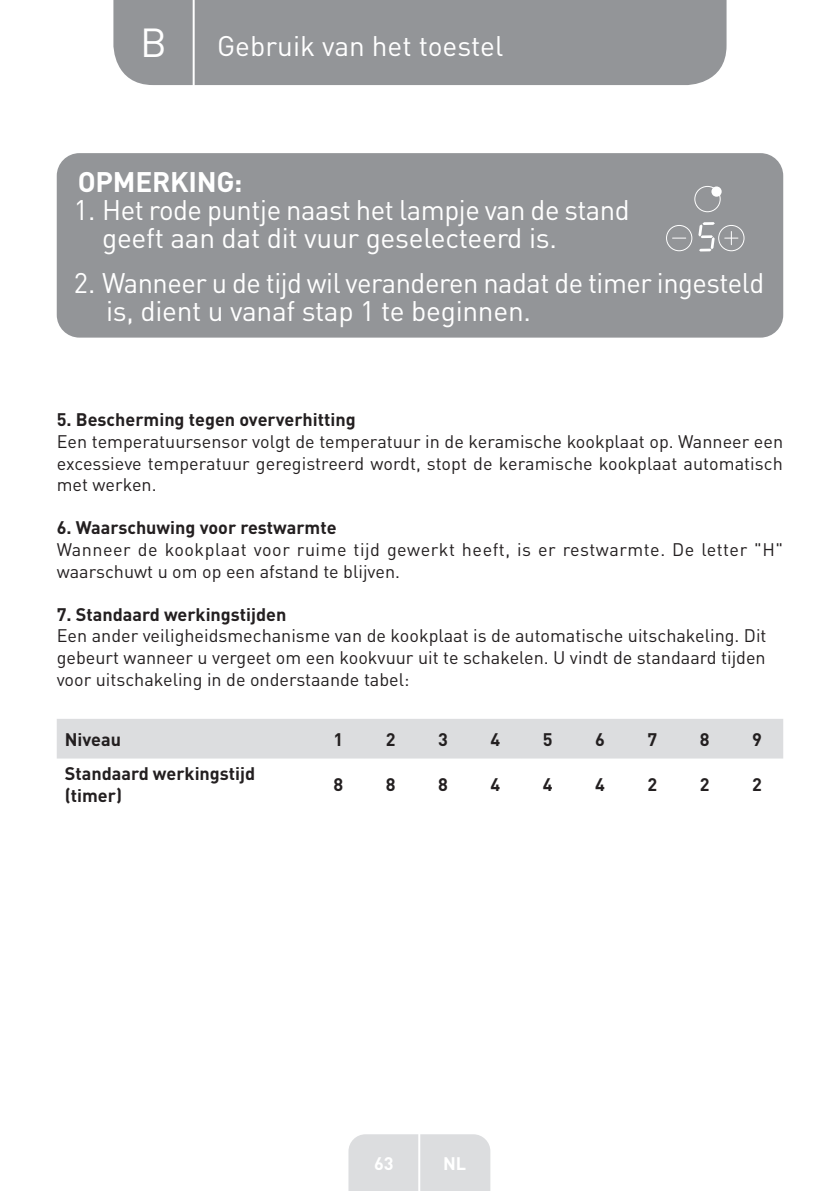
<style>
.page{position:relative;width:840px;height:1191px;background:#fff}
.page>*{position:absolute;margin:0;border:0;box-sizing:border-box;transform-origin:0 0}
.t1{font:40px "DIN Pro";color:#fff}
.t2{font:28px/28px "DIN Pro";letter-spacing:-.015em;color:#fff}
.t3{font:700 28px "DIN Pro";letter-spacing:-.01em;color:#fff}
.t4{font:18px/21.6px "DIN Pro";color:#231f20;text-align:justify}
.t5{font:700 18px/21.6px "DIN Pro";color:#231f20}
.t6{font:18px/21.6px "DIN Pro";letter-spacing:.03em;color:#231f20}
.t7{font:700 18px "DIN Pro";color:#fff}
</style>
<div class="page">
<div style="left:113px;top:0;width:613px;height:85px;background:#939598"></div>
<div style="left:348px;top:1134px;width:142px;height:57px;background:#dcdddf"></div>
<hr style="left:418px;top:1111px;width:2px;height:80px;background:#fff">
<hr style="left:192px;top:0;width:2px;height:88px;background:#fff">
<div style="left:57px;top:153px;width:725px;height:184px;background:#939598;border-radius:23px"></div>
<svg style="left:698px;top:222px;width:16px;height:29px"></svg>
<svg style="left:672px;top:238px;width:13px;height:1px"></svg>
<svg style="left:724px;top:231px;width:13px;height:14px"></svg>
<div style="left:665px;top:225px;width:27px;height:26px;border:1px solid #fff;border-radius:50%"></div>
<div style="left:717px;top:225px;width:27px;height:26px;border:1px solid #fff;border-radius:50%"></div>
<div style="left:694px;top:186px;width:26px;height:26px;border:1px solid #fff;border-radius:50%"></div>
<div style="left:712px;top:187px;width:8px;height:9px;background:#fff;border-radius:50%"></div>
<div style="left:711px;top:186px;width:10px;height:11px;border:2px solid #fff;border-radius:50%"></div>
<div style="left:57px;top:719px;width:725px;height:39px;background:#dcdddf"></div>
<h1 class="t1" style="left:140px;top:15px;width:28px">B</h1>
<h2 class="t2" style="left:217px;top:31px;width:287px">Gebruik van het toestel</h2>
<h2 class="t3" style="left:78px;top:162px;width:166px">OPMERKING:</h2>
<h2 class="t2" style="left:102px;top:194px;width:529px;text-indent:-28px">1. Het rode puntje naast het lampje van de stand geeft aan dat dit vuur geselecteerd is.</h2>
<h2 class="t2" style="left:106px;top:267px;width:659px;text-indent:-32px">2. Wanneer u de tijd wil veranderen nadat de timer ingesteld is, dient u vanaf stap 1 te beginnen.</h2>
<p class="t5" style="left:57px;top:408px;width:300px">5. Bescherming tegen oververhitting</p>
<p class="t4" style="left:57px;top:430px;width:727px">Een temperatuursensor volgt de temperatuur in de keramische kookplaat op. Wanneer een excessieve temperatuur geregistreerd wordt, stopt de keramische kookplaat automatisch met werken.</p>
<p class="t5" style="left:57px;top:516px;width:281px">6. Waarschuwing voor restwarmte</p>
<p class="t6" style="left:57px;top:538px;width:727px">Wanneer de kookplaat voor ruime tijd gewerkt heeft, is er restwarmte. De letter "H" waarschuwt u om op een afstand te blijven.</p>
<p class="t5" style="left:57px;top:603px;width:231px">7. Standaard werkingstijden</p>
<p class="t4" style="left:57px;top:624px;width:711px">Een ander veiligheidsmechanisme van de kookplaat is de automatische uitschakeling. Dit gebeurt wanneer u vergeet om een kookvuur uit te schakelen. U vindt de standaard tijden voor uitschakeling in de onderstaande tabel:</p>
<p class="t5" style="left:65px;top:727px;width:58px">Niveau</p>
<p class="t5" style="left:333px;top:727px;width:11px">1</p>
<p class="t5" style="left:385px;top:727px;width:11px">2</p>
<p class="t5" style="left:438px;top:727px;width:11px">3</p>
<p class="t5" style="left:490px;top:727px;width:11px">4</p>
<p class="t5" style="left:542px;top:727px;width:11px">5</p>
<p class="t5" style="left:595px;top:727px;width:11px">6</p>
<p class="t5" style="left:647px;top:727px;width:11px">7</p>
<p class="t5" style="left:699px;top:727px;width:11px">8</p>
<p class="t5" style="left:751px;top:727px;width:11px">9</p>
<p class="t5" style="left:65px;top:762px;width:192px">Standaard werkingstijd (timer)</p>
<p class="t5" style="left:333px;top:773px;width:11px">8</p>
<p class="t5" style="left:385px;top:773px;width:11px">8</p>
<p class="t5" style="left:438px;top:773px;width:11px">8</p>
<p class="t5" style="left:490px;top:773px;width:11px">4</p>
<p class="t5" style="left:542px;top:773px;width:11px">4</p>
<p class="t5" style="left:595px;top:773px;width:11px">4</p>
<p class="t5" style="left:647px;top:773px;width:11px">2</p>
<p class="t5" style="left:699px;top:773px;width:11px">2</p>
<p class="t5" style="left:751px;top:773px;width:11px">2</p>
<p class="t7" style="left:374px;top:1150px;width:21px">63</p>
<p class="t7" style="left:443px;top:1150px;width:25px">NL</p>
</div>
